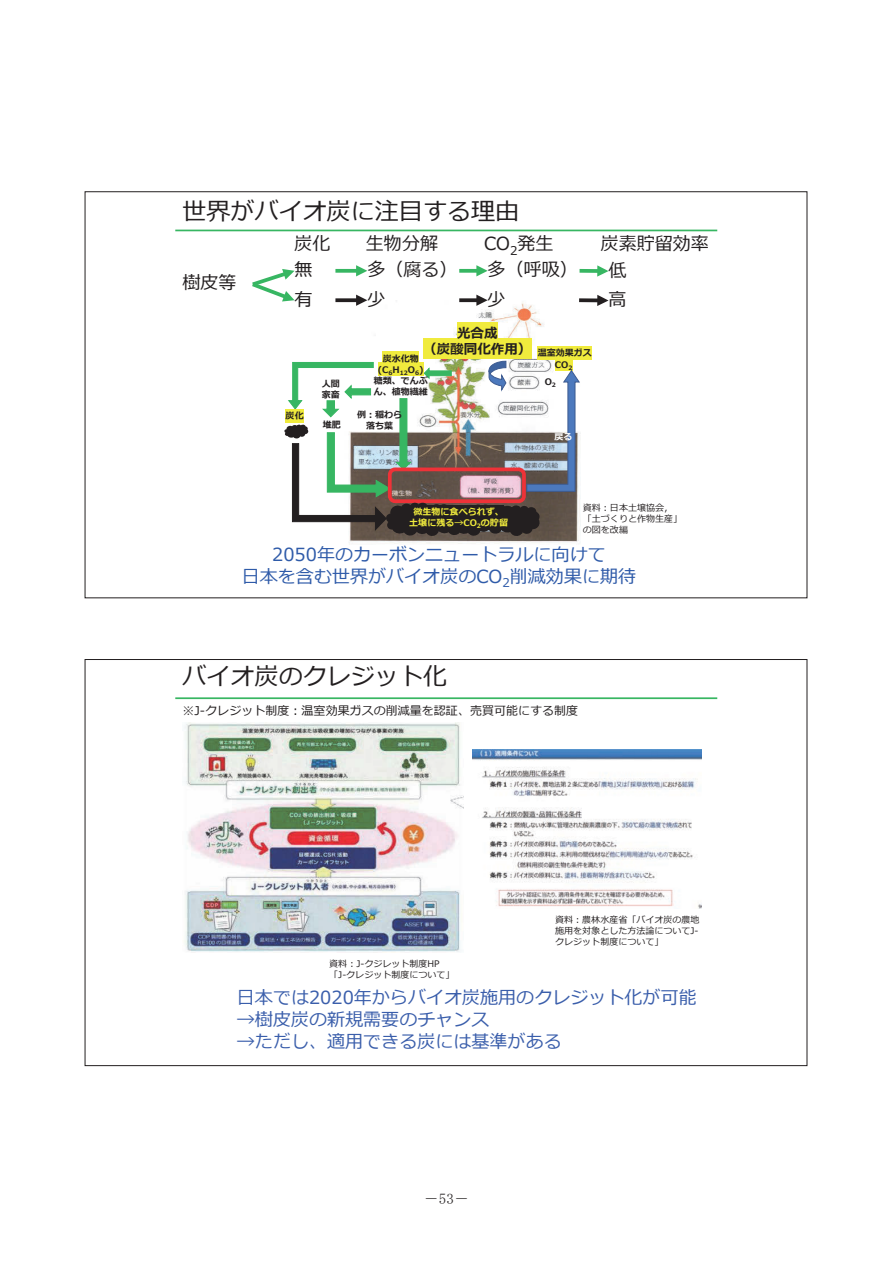
<style>
.page{position:relative;width:893px;height:1263px;background:#fff}
.page>*{position:absolute;margin:0;border:0;box-sizing:border-box;transform-origin:0 0}
.t1{font:24px "Meiryo";color:#231f20}
.t2{font:18px "Meiryo";color:#3a5eab}
.t3{font:18px/21.6px "Meiryo";color:#2f5ba9;text-align:center}
.t4{font:18px/25.8px "Meiryo";color:#231f20}
.t5{font:15px "MS Mincho";color:#231f20}
.t6{font:700 13.5px/16.2px "Meiryo";color:#231f20;text-align:center}
.t7{font:12px "Meiryo";color:#231f20}
.t8{font:9px/10.8px "Meiryo";color:#231f20}
.t9{font:700 9px/10.8px "Meiryo";color:#231f20}
.t10{font:700 9px/10.8px "Meiryo";color:#f0eb3d;text-align:center}
.t11{font:700 9px "Meiryo";color:#fff}
</style>
<div class="page">
<hr style="left:175px;top:697px;width:542px;height:2px;background:#37b662">
<img style="left:184px;top:722px;width:279px;height:230px">
<img style="left:473px;top:750px;width:229px;height:158px">
<hr style="left:175px;top:230px;width:542px;height:1px;background:#37b662">
<img style="left:345px;top:300px;width:236px;height:244px">
<div style="left:555px;top:358px;width:13px;height:13px;background:#f0eb3d"></div>
<hr style="left:568px;top:358px;width:4px;height:13px;background:#f0eb3d">
<div style="left:457px;top:322px;width:41px;height:20px;background:#f0eb3d"></div>
<div style="left:423px;top:338px;width:108px;height:21px;background:#f0eb3d"></div>
<div style="left:383px;top:352px;width:36px;height:13px;background:#f0eb3d"></div>
<div style="left:538px;top:346px;width:54px;height:13px;background:#f0eb3d"></div>
<svg style="left:284px;top:360px;width:296px;height:177px"></svg>
<div style="left:414px;top:505px;width:90px;height:13px;background:#231f20"></div>
<div style="left:409px;top:516px;width:45px;height:13px;background:#231f20"></div>
<div style="left:454px;top:516px;width:9px;height:13px;background:#231f20"></div>
<div style="left:463px;top:516px;width:14px;height:13px;background:#231f20"></div>
<hr style="left:477px;top:516px;width:4px;height:13px;background:#231f20">
<div style="left:481px;top:516px;width:27px;height:13px;background:#231f20"></div>
<svg style="left:252px;top:269px;width:43px;height:33px"></svg>
<svg style="left:335px;top:269px;width:21px;height:4px"></svg>
<svg style="left:356px;top:265px;width:11px;height:11px"></svg>
<svg style="left:335px;top:298px;width:21px;height:4px"></svg>
<svg style="left:356px;top:295px;width:11px;height:11px"></svg>
<svg style="left:459px;top:269px;width:17px;height:4px"></svg>
<svg style="left:476px;top:265px;width:12px;height:11px"></svg>
<svg style="left:459px;top:298px;width:17px;height:4px"></svg>
<svg style="left:476px;top:295px;width:12px;height:11px"></svg>
<svg style="left:580px;top:269px;width:17px;height:4px"></svg>
<svg style="left:597px;top:265px;width:11px;height:12px"></svg>
<svg style="left:579px;top:298px;width:18px;height:4px"></svg>
<svg style="left:597px;top:295px;width:11px;height:11px"></svg>
<h1 class="t1" style="left:183px;top:195px;width:338px">世界がバイオ炭に注目する理由</h1>
<h2 class="t4" style="left:182px;top:270px;width:56px">樹皮等</h2>
<h2 class="t4" style="left:294px;top:232px;width:38px">炭化</h2>
<h2 class="t4" style="left:366px;top:232px;width:74px">生物分解</h2>
<h2 class="t4" style="left:484px;top:232px;width:95px">CO<sub>2</sub>発生<br>多（呼吸）</h2>
<h2 class="t4" style="left:488px;top:287px;width:20px">少</h2>
<h2 class="t4" style="left:294px;top:258px;width:20px">無</h2>
<h2 class="t4" style="left:367px;top:258px;width:92px">多（腐る）</h2>
<h2 class="t4" style="left:294px;top:287px;width:20px">有</h2>
<h2 class="t4" style="left:367px;top:287px;width:20px">少</h2>
<p class="t9" style="left:286px;top:411px;width:20px">炭化</p>
<p class="t9" style="left:322px;top:378px;width:20px">人間家畜</p>
<p class="t9" style="left:323px;top:420px;width:20px">堆肥</p>
<h3 class="t6" style="left:423px;top:325px;width:110px">光合成<br>（炭酸同化作用）</h3>
<p class="t9" style="left:374px;top:354px;width:56px;text-align:center">炭水化物(C<sub>6</sub>H<sub>12</sub>O<sub>6</sub>)糖類、でんぷん、植物繊維</p>
<p class="t9" style="left:357px;top:410px;width:47px;text-align:center">例：稲わら落ち葉</p>
<p class="t9" style="left:538px;top:348px;width:56px">温室効果ガス</p>
<p class="t9" style="left:545px;top:356px;width:29px;line-height:17.2px;text-indent:10px">CO<sub>2<br></sub>O<sub>2</sub></p>
<p class="t11" style="left:554px;top:431px;width:20px">戻る</p>
<h2 class="t4" style="left:608px;top:231px;width:102px;line-height:26.7px;text-indent:-8px">炭素貯留効率低</h2>
<h2 class="t4" style="left:608px;top:287px;width:20px">高</h2>
<p class="t10" style="left:409px;top:507px;width:100px">微生物に食べられず、土壌に残る→CO<sub>2</sub>の貯留</p>
<p class="t8" style="left:583px;top:503px;width:101px">資料：日本土壌協会，「土づくりと作物生産」の図を改編</p>
<h2 class="t3" style="left:242px;top:545px;width:396px">2050年のカーボンニュートラルに向けて<br>日本を含む世界がバイオ炭のCO<sub>2</sub>削減効果に期待</h2>
<h1 class="t1" style="left:183px;top:660px;width:266px">バイオ炭のクレジット化</h1>
<h3 class="t7" style="left:183px;top:702px;width:397px">※J-クレジット制度：温室効果ガスの削減量を認証、売買可能にする制度</h3>
<p class="t8" style="left:329px;top:959px;width:127px">資料：J-クジレット制度HP「J-クレジット制度について」</p>
<p class="t8" style="left:555px;top:915px;width:146px;text-align:justify">資料：農林水産省「バイオ炭の農地施用を対象とした方法論についてJ-クレジット制度について」</p>
<h2 class="t2" style="left:237px;top:985px;width:461px">日本では2020年からバイオ炭施用のクレジット化が可能</h2>
<h2 class="t2" style="left:237px;top:1007px;width:254px">→樹皮炭の新規需要のチャンス</h2>
<h2 class="t2" style="left:237px;top:1028px;width:326px">→ただし、適用できる炭には基準がある</h2>
<h3 class="t5" style="left:424px;top:1191px;width:46px">－53－</h3>
</div>
